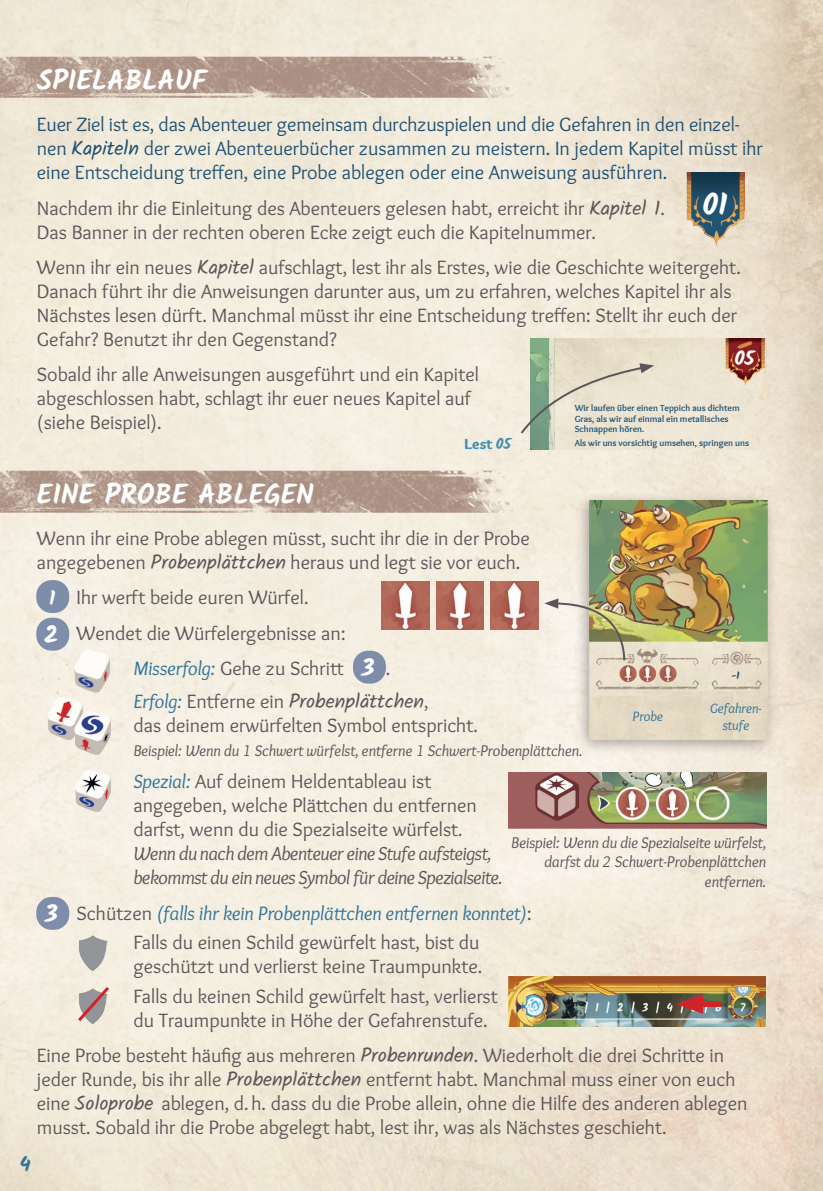
<style>
.page{position:relative;width:823px;height:1191px;background:#fff}
.page>*{position:absolute;margin:0;border:0;box-sizing:border-box;transform-origin:0 0}
.t1{font:700 30.2px "Kalam";color:#fff}
.t2{font:700 28px "Kalam";color:#fff}
.t3{font:700 24px "Kalam";color:#fff}
.t4{font:20px/24px "Overlock";color:#5c565a}
.t5{font:20px/24px "Overlock";color:#205172}
.t6{font:20px "Kalam";color:#5c565a}
.t7{font:700 20px "Kalam";color:#fff}
.t8{font:700 20px "Kalam";color:#347499}
.t9{font:700 19.8px "Kalam";color:#fff}
.t10{font:italic 19.6px/24px "Overlock";letter-spacing:-.02em;color:#5c565a}
.t11{font:italic 16px/19.2px "Overlock";color:#5c565a;text-align:right}
.t12{font:900 15px "Overlock";color:#4390b4}
.t13{font:italic 14px/16.8px "Overlock";color:#347499;text-align:center}
.t14{font:700 9.2px/10.6px "Overlock";color:#205172}
.s1{font-family:"Kalam"}
.s2{font-family:"Kalam";font-weight:700}
.s3{font-style:italic;color:#347499}
.s4{font-family:"Kalam";font-weight:700;font-size:24px;color:#fff}
.s5{font-family:"Overlock";font-style:italic;color:#347499}
.s6{font-family:"Overlock"}
</style>
<div class="page">
<img style="left:0;top:0;width:822px;height:1191px">
<img style="left:0;top:471px;width:519px;height:41px">
<img style="left:508px;top:772px;width:257px;height:68px">
<div style="left:573px;top:490px;width:204px;height:265px;background:#231f20;opacity:.4"></div>
<img style="left:588px;top:500px;width:179px;height:240px">
<div style="left:354px;top:651px;width:30px;height:31px;background:#7e8da9;border-radius:14px"></div>
<div style="left:353px;top:650px;width:32px;height:33px;border:2px solid #7e8da9;border-radius:14px"></div>
<img style="left:381px;top:582px;width:48px;height:47px">
<img style="left:436px;top:582px;width:47px;height:47px">
<img style="left:490px;top:582px;width:48px;height:47px">
<div style="left:37px;top:581px;width:31px;height:31px;background:#7e8da9;border-radius:14px"></div>
<div style="left:36px;top:580px;width:33px;height:33px;border:2px solid #7e8da9;border-radius:14px"></div>
<div style="left:37px;top:618px;width:31px;height:31px;background:#7e8da9;border-radius:14px"></div>
<div style="left:36px;top:617px;width:33px;height:33px;border:2px solid #7e8da9;border-radius:14px"></div>
<div style="left:37px;top:898px;width:31px;height:30px;background:#7e8da9;border-radius:14px"></div>
<div style="left:36px;top:897px;width:33px;height:32px;border:2px solid #7e8da9;border-radius:14px"></div>
<img style="left:544px;top:598px;width:82px;height:64px">
<img style="left:70px;top:930px;width:45px;height:45px">
<img style="left:71px;top:983px;width:44px;height:45px">
<svg style="left:75px;top:983px;width:37px;height:41px;background:#c9b9b3"></svg>
<img style="left:57px;top:636px;width:74px;height:58px">
<img style="left:31px;top:679px;width:75px;height:75px">
<img style="left:58px;top:694px;width:75px;height:75px">
<img style="left:59px;top:752px;width:74px;height:75px">
<img style="left:0;top:56px;width:519px;height:42px">
<img style="left:686px;top:173px;width:58px;height:85px">
<img style="left:555px;top:339px;width:210px;height:110px">
<img style="left:725px;top:339px;width:38px;height:54px">
<img style="left:530px;top:339px;width:17px;height:110px">
<img style="left:547px;top:339px;width:8px;height:110px">
<svg style="left:518px;top:363px;width:135px;height:73px;background:#d6d5c2"></svg>
<img style="left:508px;top:976px;width:257px;height:50px">
<div style="left:692px;top:1001px;width:29px;height:6px;background:#d1232a"></div>
<svg style="left:675px;top:994px;width:27px;height:19px"></svg>
<div style="left:720px;top:985px;width:39px;height:41px;background:#231f20;opacity:.5"></div>
<img style="left:727px;top:986px;width:30px;height:32px">
<h2 class="t2" style="left:37px;top:64px;width:172px">SPIELABLAUF</h2>
<p class="t5" style="left:37px;top:113px;width:727px">Euer Ziel ist es, das Abenteuer gemeinsam durchzuspielen und die Gefahren in den einzel&shy;nen <span class="s1">Kapiteln</span> der zwei Abenteuerbücher zusammen zu meistern. In jedem Kapitel müsst ihr eine Entscheidung treffen, eine Probe ablegen oder eine Anweisung ausführen.</p>
<p class="t4" style="left:37px;top:196px;width:629px">Nachdem ihr die Einleitung des Abenteuers gelesen habt, erreicht ihr <span class="s1">Kapitel 1</span>.<br>Das Banner in der rechten oberen Ecke zeigt euch die Kapitelnummer.</p>
<p class="t4" style="left:37px;top:256px;width:705px">Wenn ihr ein neues <span class="s1">Kapitel</span> aufschlagt, lest ihr als Erstes, wie die Geschichte weitergeht.<br>Danach führt ihr die Anweisungen darunter aus, um zu erfahren, welches Kapitel ihr als Nächstes lesen dürft. Manchmal müsst ihr eine Entscheidung treffen: Stellt ihr euch der Gefahr? Benutzt ihr den Gegenstand?</p>
<p class="t4" style="left:37px;top:363px;width:443px">Sobald ihr alle Anweisungen ausgeführt und ein Kapitel abgeschlossen habt, schlagt ihr euer neues Kapitel auf (siehe Beispiel).</p>
<h1 class="t1" style="left:702px;top:187px;width:26px">01</h1>
<p class="t9" style="left:734px;top:347px;width:22px">05</p>
<p class="t14" style="left:574px;top:403px;width:166px">Wir laufen über einen Teppich aus dichtem<br>Gras, als wir auf einmal ein metallisches<br>Schnappen hören.</p>
<p class="t14" style="left:574px;top:438px;width:176px">Als wir uns vorsichtig umsehen, springen uns</p>
<p class="t12" style="left:464px;top:434px;width:48px">Lest <span class="s2">05</span></p>
<h2 class="t2" style="left:37px;top:478px;width:278px">EINE PROBE ABLEGEN</h2>
<p class="t4" style="left:37px;top:526px;width:494px">Wenn ihr eine Probe ablegen müsst, sucht ihr die in der Probe angegebenen <span class="s1">Probenplättchen</span> heraus und legt sie vor euch.</p>
<p class="t4" style="left:77px;top:586px;width:233px">Ihr werft beide euren Würfel.</p>
<p class="t4" style="left:77px;top:621px;width:270px">Wendet die Würfelergebnisse an:</p>
<p class="t4" style="left:133px;top:656px;width:258px"><span class="s3">Misserfolg:</span> Gehe zu Schritt <span class="s4">3</span> .</p>
<p class="t6" style="left:133px;top:687px;width:297px"><span class="s5">Erfolg:</span> <span class="s6">Entferne ein</span> Probenplättchen<span class="s6">,</span></p>
<p class="t4" style="left:133px;top:713px;width:346px">das deinem erwürfelten Symbol entspricht.</p>
<p class="t11" style="left:133px;top:741px;width:450px">Beispiel: Wenn du 1 Schwert würfelst, entferne 1 Schwert-Probenplättchen.</p>
<p class="t4" style="left:133px;top:769px;width:345px"><span class="s3">Spezial:</span> Auf deinem Heldentableau ist angegeben, welche Plättchen du entfernen darfst, wenn du die Spezialseite würfelst.</p>
<p class="t10" style="left:133px;top:842px;width:370px">Wenn du nach dem Abenteuer eine Stufe aufsteigst, bekommst du ein neues Symbol für deine Spezialseite.</p>
<p class="t4" style="left:77px;top:898px;width:456px;line-height:29.6px;text-align:center">Schützen <span class="s3">(falls ihr kein Probenplättchen entfernen konntet)</span>:<br>Falls du einen Schild gewürfelt hast, bist du</p>
<p class="t4" style="left:133px;top:952px;width:365px;line-height:29.6px">geschützt und verlierst keine Traumpunkte.<br>Falls du keinen Schild gewürfelt hast, verlierst</p>
<p class="t4" style="left:37px;top:1002px;width:688px;line-height:35.4px;text-indent:96px">du Traumpunkte in Höhe der Gefahrenstufe.<br>Eine Probe besteht häufig aus mehreren <span class="s1">Probenrunden</span>. Wiederholt die drei Schritte in</p>
<p class="t4" style="left:37px;top:1067px;width:711px">jeder Runde, bis ihr alle <span class="s1">Probenplättchen</span> entfernt habt. Manchmal muss einer von euch eine <span class="s1">Soloprobe</span> ablegen, d.h. dass du die Probe allein, ohne die Hilfe des anderen ablegen musst. Sobald ihr die Probe abgelegt habt, lest ihr, was als Nächstes geschieht.</p>
<p class="t7" style="left:49px;top:587px;width:8px">1</p>
<p class="t3" style="left:44px;top:621px;width:15px">2</p>
<p class="t13" style="left:709px;top:700px;width:53px">Gefahren&shy;stufe</p>
<p class="t13" style="left:632px;top:708px;width:32px">Probe</p>
<p class="t11" style="left:511px;top:833px;width:256px">Beispiel: Wenn du die Spezialseite würfelst, darfst du 2 Schwert-Probenplättchen entfernen.</p>
<p class="t3" style="left:45px;top:900px;width:15px">3</p>
<p class="t8" style="left:20px;top:1152px;width:12px">4</p>
</div>
